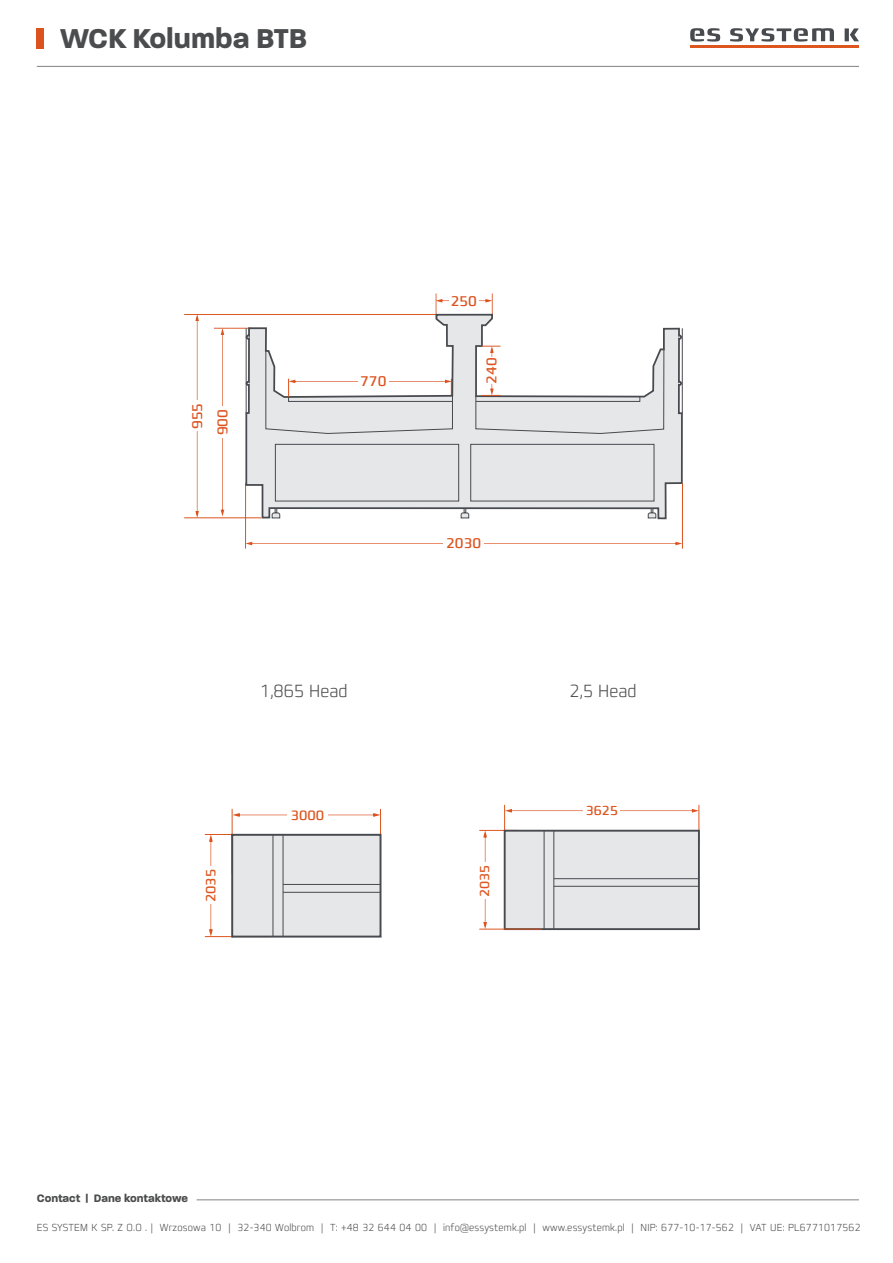
<style>
.page{position:relative;width:893px;height:1263px;background:#fff}
.page>*{position:absolute;margin:0;border:0;box-sizing:border-box;transform-origin:0 0}
.nazawa_pelna{font:700 29.55px "Paralucent";color:#4b4c4d}
.karty_techniczne{font:200 condensed 18px "Francker CYR";color:#4b4c4d}
.t1{font:condensed 14.4px "Francker Pro";color:#dc531f}
.t2{font:condensed 13.8px "Francker Pro";color:#dd551f}
.t3{font:condensed 13.35px "Francker Pro";color:#dd551f}
.karty_techniczne-2{font:700 11.7px "Paralucent";color:#4b4c4d}
.karty_techniczne-3{font:200 condensed 10.35px "Francker CYR";letter-spacing:.015em;color:#4b4c4d}
</style>
<div class="page">
<hr style="left:690px;top:45px;width:169px;height:3px;background:#dd551f">
<svg style="left:690px;top:28px;width:30px;height:14px"></svg>
<svg style="left:845px;top:28px;width:14px;height:13px"></svg>
<svg style="left:730px;top:28px;width:104px;height:14px"></svg>
<hr style="left:37px;top:66px;width:822px;height:1px;background:#808285">
<div style="left:37px;top:28px;width:7px;height:20px;background:#dc531f"></div>
<hr style="left:197px;top:1199px;width:662px;height:1px;background:#808285">
<hr style="left:214px;top:328px;width:38px;height:1px;background:#dc531f">
<hr style="left:245px;top:483px;width:1px;height:66px;background:#dc531f">
<hr style="left:184px;top:314px;width:257px;height:1px;background:#dc531f">
<svg style="left:195px;top:315px;width:4px;height:202px"></svg>
<svg style="left:436px;top:293px;width:57px;height:20px"></svg>
<svg style="left:246px;top:542px;width:436px;height:3px"></svg>
<svg style="left:245px;top:313px;width:438px;height:207px"></svg>
<div style="left:275px;top:444px;width:184px;height:57px;border:1px solid #474a4e"></div>
<div style="left:470px;top:444px;width:184px;height:57px;border:1px solid #474a4e"></div>
<hr style="left:682px;top:328px;width:1px;height:85px;background:#474a4e">
<hr style="left:246px;top:328px;width:1px;height:85px;background:#474a4e">
<svg style="left:271px;top:508px;width:10px;height:11px"></svg>
<svg style="left:460px;top:508px;width:10px;height:11px"></svg>
<svg style="left:647px;top:508px;width:10px;height:11px"></svg>
<svg style="left:265px;top:350px;width:188px;height:84px"></svg>
<hr style="left:682px;top:483px;width:1px;height:66px;background:#dc531f">
<hr style="left:184px;top:517px;width:77px;height:1px;background:#dc531f">
<svg style="left:221px;top:328px;width:3px;height:188px"></svg>
<div style="left:450px;top:293px;width:29px;height:15px;background:#fff"></div>
<div style="left:358px;top:372px;width:31px;height:18px;background:#fff"></div>
<div style="left:214px;top:406px;width:17px;height:32px;background:#fff"></div>
<div style="left:188px;top:400px;width:19px;height:31px;background:#fff"></div>
<div style="left:443px;top:536px;width:41px;height:15px;background:#fff"></div>
<svg style="left:475px;top:346px;width:190px;height:88px"></svg>
<div style="left:483px;top:357px;width:17px;height:27px;background:#fff"></div>
<hr style="left:699px;top:805px;width:1px;height:38px;background:#dd551f">
<hr style="left:480px;top:830px;width:38px;height:1px;background:#dd551f">
<hr style="left:504px;top:805px;width:1px;height:62px;background:#dd551f">
<svg style="left:504px;top:830px;width:196px;height:100px;background:#dcdddf"></svg>
<hr style="left:544px;top:831px;width:1px;height:98px;background:#474a4e">
<hr style="left:553px;top:831px;width:1px;height:98px;background:#474a4e">
<hr style="left:554px;top:878px;width:145px;height:1px;background:#474a4e">
<hr style="left:554px;top:886px;width:145px;height:1px;background:#474a4e">
<hr style="left:480px;top:929px;width:61px;height:1px;background:#dd551f">
<svg style="left:483px;top:830px;width:4px;height:99px"></svg>
<svg style="left:505px;top:809px;width:194px;height:4px"></svg>
<div style="left:477px;top:862px;width:16px;height:37px;background:#fff"></div>
<div style="left:583px;top:803px;width:37px;height:16px;background:#fff"></div>
<hr style="left:205px;top:936px;width:64px;height:1px;background:#dd551f">
<hr style="left:205px;top:834px;width:40px;height:1px;background:#dd551f">
<hr style="left:232px;top:809px;width:1px;height:64px;background:#dd551f">
<hr style="left:380px;top:809px;width:1px;height:40px;background:#dd551f">
<svg style="left:231px;top:834px;width:150px;height:103px;background:#dcdddf"></svg>
<hr style="left:272px;top:835px;width:1px;height:101px;background:#474a4e">
<hr style="left:283px;top:835px;width:1px;height:101px;background:#474a4e">
<hr style="left:283px;top:884px;width:97px;height:1px;background:#474a4e">
<hr style="left:283px;top:892px;width:97px;height:1px;background:#474a4e">
<svg style="left:209px;top:835px;width:4px;height:101px"></svg>
<svg style="left:232px;top:813px;width:148px;height:4px"></svg>
<div style="left:202px;top:866px;width:17px;height:38px;background:#fff"></div>
<div style="left:287px;top:806px;width:41px;height:18px;background:#fff"></div>
<p class="nazawa_pelna" style="left:60px;top:20px;width:249px">WCK Kolumba BTB</p>
<p class="t1" style="left:188px;top:429px;width:28px;rotate:-90deg">955</p>
<p class="t1" style="left:214px;top:435px;width:28px;rotate:-90deg">900</p>
<p class="t1" style="left:360px;top:372px;width:28px">770</p>
<p class="t1" style="left:451px;top:292px;width:28px">250</p>
<p class="t1" style="left:483px;top:384px;width:28px;rotate:-90deg">240</p>
<p class="t1" style="left:446px;top:535px;width:36px">2030</p>
<p class="karty_techniczne" style="left:260px;top:679px;width:89px">1,865 Head</p>
<p class="karty_techniczne" style="left:570px;top:679px;width:68px">2,5 Head</p>
<p class="t2" style="left:202px;top:902px;width:35px;rotate:-90deg">2035</p>
<p class="t2" style="left:291px;top:806px;width:35px">3000</p>
<p class="karty_techniczne-2" style="left:37px;top:1191px;width:153px">Contact | Dane kontaktowe</p>
<p class="t3" style="left:476px;top:897px;width:34px;rotate:-90deg">2035</p>
<p class="t3" style="left:586px;top:802px;width:34px">3625</p>
<p class="karty_techniczne-3" style="left:37px;top:1221px;width:825px">ES SYSTEM K SP. Z O.O . | Wrzosowa 10 | 32-340 Wolbrom | T: +48 32 644 04 00 | info@essystemk.pl | www.essystemk.pl | NIP: 677-10-17-562 | VAT UE: PL6771017562</p>
</div>
